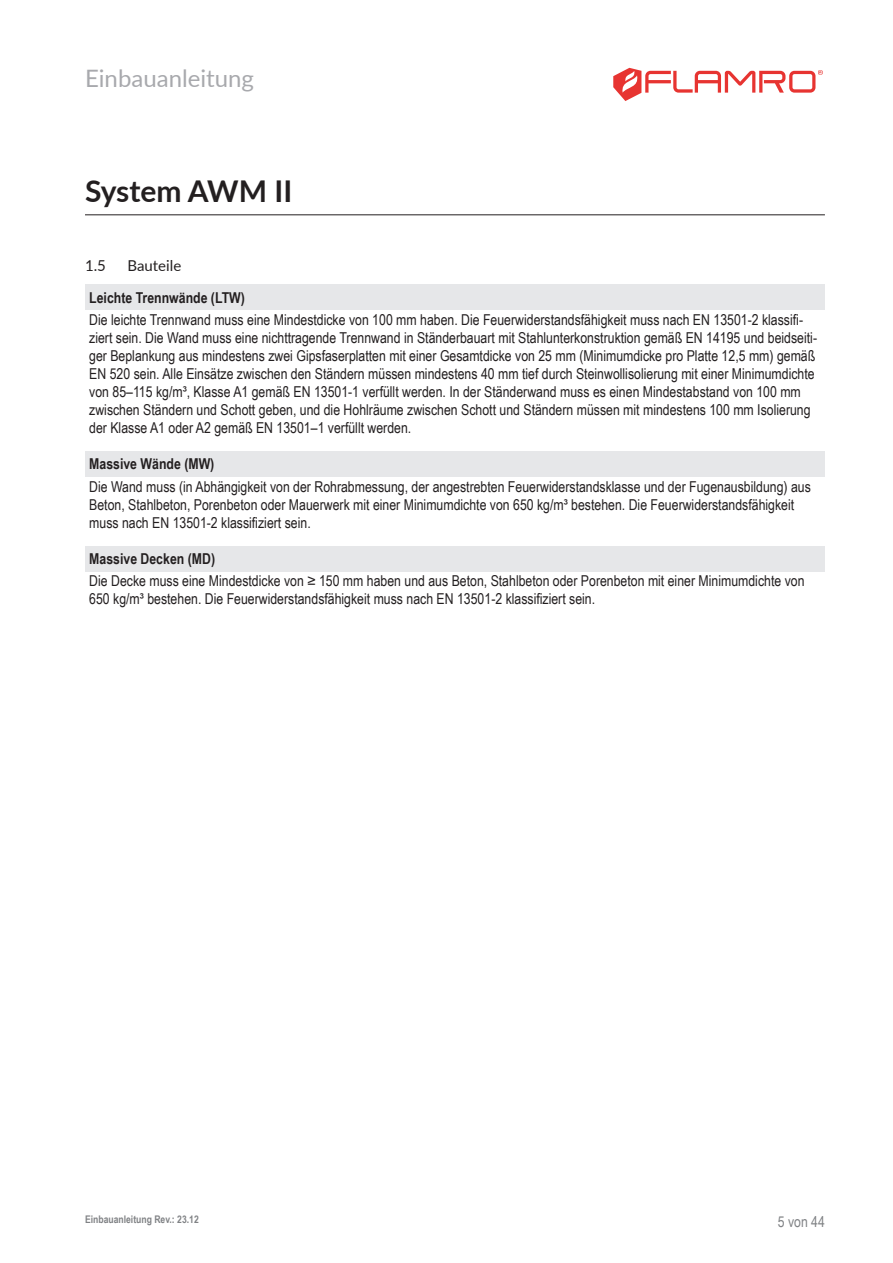
<style>
.page{position:relative;width:893px;height:1263px;background:#fff}
.page>*{position:absolute;margin:0;border:0;box-sizing:border-box;transform-origin:0 0}
.t1{font:700 30px "Lato";color:#231f20}
.t2{font:24px "Lato";color:#a8a9ad}
.p___Fließtext{font:15px/18px "Arial Narrow";color:#231f20}
.p___grauer_Balken_Text{font:700 15px "Arial Narrow";color:#231f20}
.t3{font:15px "Lato";color:#231f20}
.t4{font:15px "Arial Narrow";color:#808285}
.t5{font:700 10.5px "Arial Narrow";color:#808285}
</style>
<div class="page">
<hr style="left:85px;top:214px;width:740px;height:1px;background:#231f20">
<div style="left:85px;top:285px;width:740px;height:25px;background:#e6e7e9"></div>
<div style="left:85px;top:451px;width:740px;height:26px;background:#e6e7e9"></div>
<div style="left:85px;top:546px;width:740px;height:25px;background:#e6e7e9"></div>
<svg style="left:613px;top:68px;width:210px;height:33px"></svg>
<h2 class="t2" style="left:85px;top:61px;width:170px">Einbauanleitung</h2>
<h1 class="t1" style="left:85px;top:169px;width:209px">System AWM II</h1>
<p class="t3" style="left:85px;top:255px;width:22px">1.5</p>
<p class="t3" style="left:128px;top:255px;width:55px">Bauteile</p>
<p class="p___grauer_Balken_Text" style="left:89px;top:286px;width:157px">Leichte Trennwände (LTW)</p>
<p class="p___Fließtext" style="left:89px;top:311px;width:729px">Die leichte Trennwand muss eine Mindestdicke von 100 mm haben. Die Feuerwiderstandsfähigkeit muss nach EN 13501-2 klassifi&shy;ziert sein. Die Wand muss eine nichttragende Trennwand in Ständerbauart mit Stahlunterkonstruktion gemäß EN 14195 und beidseiti&shy;ger Beplankung aus mindestens zwei Gipsfaserplatten mit einer Gesamtdicke von 25 mm (Minimumdicke pro Platte 12,5 mm) gemäß EN 520 sein. Alle Einsätze zwischen den Ständern müssen mindestens 40 mm tief durch Steinwollisolierung mit einer Minimumdichte von 85–115 kg/m³, Klasse A1 gemäß EN 13501-1 verfüllt werden. In der Ständerwand muss es einen Mindestabstand von 100 mm zwischen Ständern und Schott geben, und die Hohlräume zwischen Schott und Ständern müssen mit mindestens 100 mm Isolierung der Klasse A1 oder A2 gemäß EN 13501–1 verfüllt werden.</p>
<p class="p___grauer_Balken_Text" style="left:89px;top:453px;width:127px">Massive Wände (MW)</p>
<p class="p___Fließtext" style="left:89px;top:477px;width:723px">Die Wand muss (in Abhängigkeit von der Rohrabmessung, der angestrebten Feuerwiderstandsklasse und der Fugenausbildung) aus<br>Beton, Stahlbeton, Porenbeton oder Mauerwerk mit einer Minimumdichte von 650 kg/m³ bestehen. Die Feuerwiderstandsfähigkeit muss nach EN 13501-2 klassifiziert sein.</p>
<p class="p___grauer_Balken_Text" style="left:89px;top:547px;width:127px">Massive Decken (MD)</p>
<p class="p___Fließtext" style="left:89px;top:572px;width:717px">Die Decke muss eine Mindestdicke von ≥ 150 mm haben und aus Beton, Stahlbeton oder Porenbeton mit einer Minimumdichte von<br>650 kg/m³ bestehen. Die Feuerwiderstandsfähigkeit muss nach EN 13501-2 klassifiziert sein.</p>
<p class="t5" style="left:85px;top:1212px;width:115px">Einbauanleitung Rev.: 23.12</p>
<p class="t4" style="left:778px;top:1210px;width:49px">5 von 44</p>
</div>
